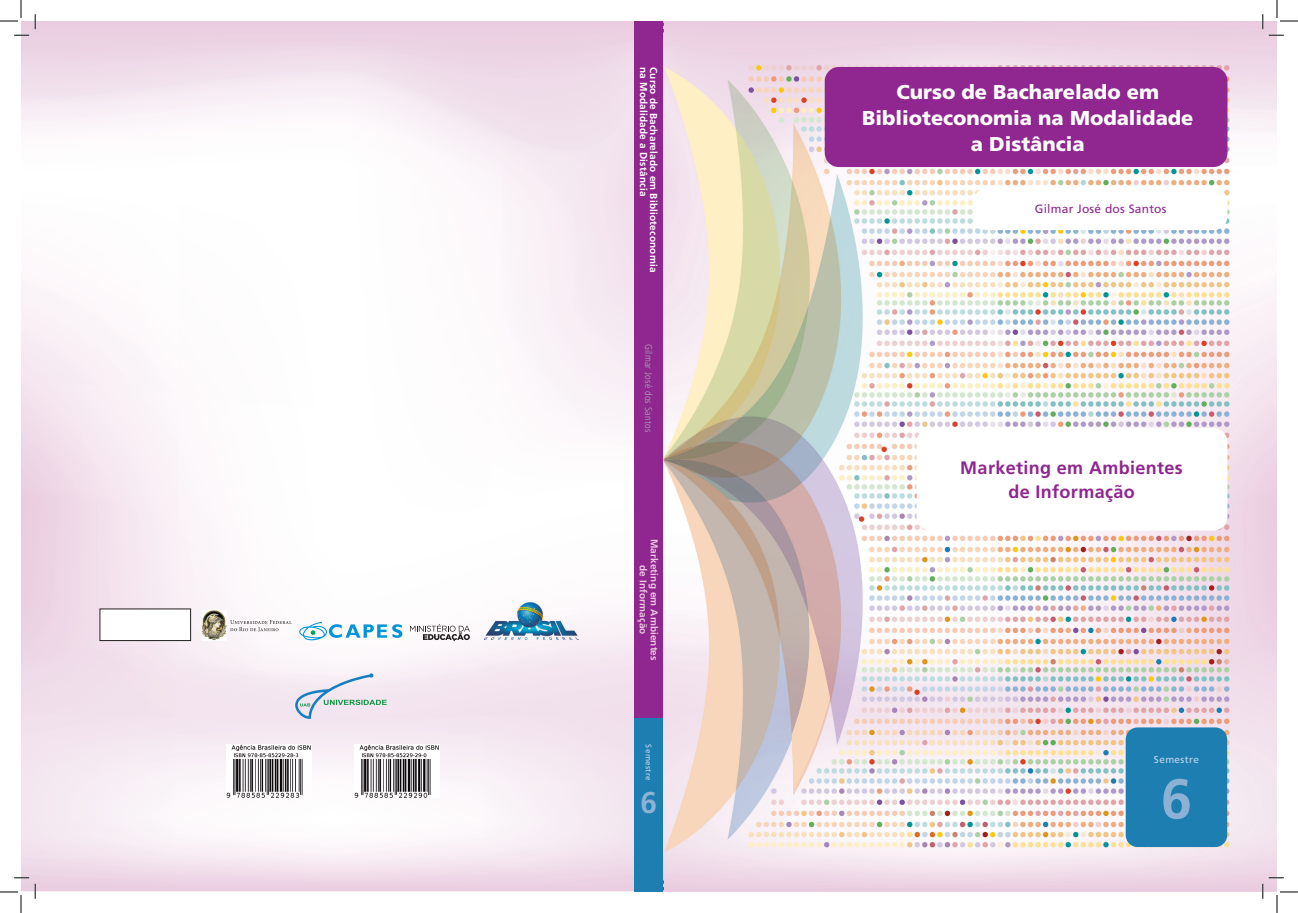
<style>
.page{position:relative;width:1298px;height:913px;background:#fff}
.page>*{position:absolute;margin:0;border:0;box-sizing:border-box;transform-origin:0 0}
.t1{font:700 56px "Frutiger LT Std";color:#8bb2d4}
.t2{font:700 30px "Frutiger LT Std";color:#8bb2d4}
.t3{font:900 20px/26px "Frutiger LT Std";color:#fff;text-align:center}
.t4{font:700 18px/24px "Frutiger LT Std";letter-spacing:.02em;color:#90268f;text-align:center}
.t5{font:12px "Frutiger LT Std";letter-spacing:.02em;color:#90268f}
.t6{font:700 10px "Frutiger LT Std";letter-spacing:.02em;color:#fff}
.t7{font:700 10px/11px "Frutiger LT Std";letter-spacing:.01em;color:#e8c9de;text-align:center}
.t8{font:300 condensed 10px "Frutiger LT Std";letter-spacing:.02em;color:#a8a9ad}
.t9{font:10px "Frutiger LT Std";letter-spacing:.04em;color:#c1d6e9}
.t10{font:8px "Frutiger LT Std";letter-spacing:.04em;color:#c1d6e9}
</style>
<div class="page">
<img style="left:663px;top:21px;width:614px;height:870px">
<svg style="left:792px;top:610px;width:38px;height:180px;background:#e4cabf"></svg>
<div style="left:1125px;top:727px;width:102px;height:119px;background:#1d7eb2;border-radius:12px"></div>
<div style="left:825px;top:67px;width:402px;height:100px;background:#90268f;border-radius:14px"></div>
<div style="left:973px;top:188px;width:254px;height:42px;background:#fff;border-radius:14px"></div>
<div style="left:916px;top:428px;width:311px;height:102px;background:#fff;border-radius:14px"></div>
<img style="left:21px;top:21px;width:614px;height:870px">
<img style="left:226px;top:744px;width:85px;height:53px">
<img style="left:354px;top:744px;width:85px;height:53px">
<div style="left:635px;top:21px;width:28px;height:697px;background:#90268f"></div>
<div style="left:635px;top:718px;width:28px;height:173px;background:#1d7eb2"></div>
<svg style="left:295px;top:673px;width:92px;height:46px;background:#d8dbe5"></svg>
<svg style="left:299px;top:621px;width:103px;height:19px"></svg>
<svg style="left:410px;top:624px;width:60px;height:17px"></svg>
<img style="left:202px;top:610px;width:25px;height:30px">
<svg style="left:230px;top:619px;width:62px;height:13px"></svg>
<div style="left:100px;top:608px;width:91px;height:32px;background:#fff"></div>
<img style="left:484px;top:601px;width:94px;height:39px">
<svg style="left:14px;top:35px;width:15px;height:1px"></svg>
<svg style="left:1269px;top:35px;width:15px;height:1px"></svg>
<svg style="left:14px;top:876px;width:15px;height:2px"></svg>
<svg style="left:1269px;top:876px;width:15px;height:2px"></svg>
<svg style="left:35px;top:14px;width:1px;height:15px"></svg>
<svg style="left:35px;top:883px;width:1px;height:15px"></svg>
<svg style="left:1262px;top:14px;width:1px;height:15px"></svg>
<svg style="left:1262px;top:883px;width:1px;height:15px"></svg>
<svg style="left:0;top:0;width:22px;height:22px"></svg>
<svg style="left:0;top:891px;width:22px;height:21px"></svg>
<svg style="left:1276px;top:0;width:22px;height:22px"></svg>
<svg style="left:1276px;top:891px;width:22px;height:21px"></svg>
<p class="t6" style="left:649px;top:67px;width:131px;rotate:90deg">na Modalidade a Distância</p>
<p class="t6" style="left:659px;top:67px;width:207px;rotate:90deg">Curso de Bacharelado em Biblioteconomia</p>
<p class="t8" style="left:654px;top:344px;width:89px;rotate:90deg">Gilmar José dos Santos</p>
<p class="t7" style="left:660px;top:538px;width:123px;rotate:90deg">Marketing em Ambientes de Informação</p>
<p class="t10" style="left:653px;top:744px;width:38px;rotate:90deg">Semestre</p>
<h2 class="t2" style="left:641px;top:784px;width:18px">6</h2>
<p class="t3" style="left:862px;top:78px;width:333px">Curso de Bacharelado em<br>Biblioteconomia na Modalidade a Distância</p>
<p class="t5" style="left:1035px;top:202px;width:133px">Gilmar José dos Santos</p>
<p class="t4" style="left:960px;top:455px;width:224px">Marketing em Ambientes de Informação</p>
<p class="t9" style="left:1154px;top:753px;width:47px">Semestre</p>
<h1 class="t1" style="left:1161px;top:765px;width:33px">6</h1>
</div>
